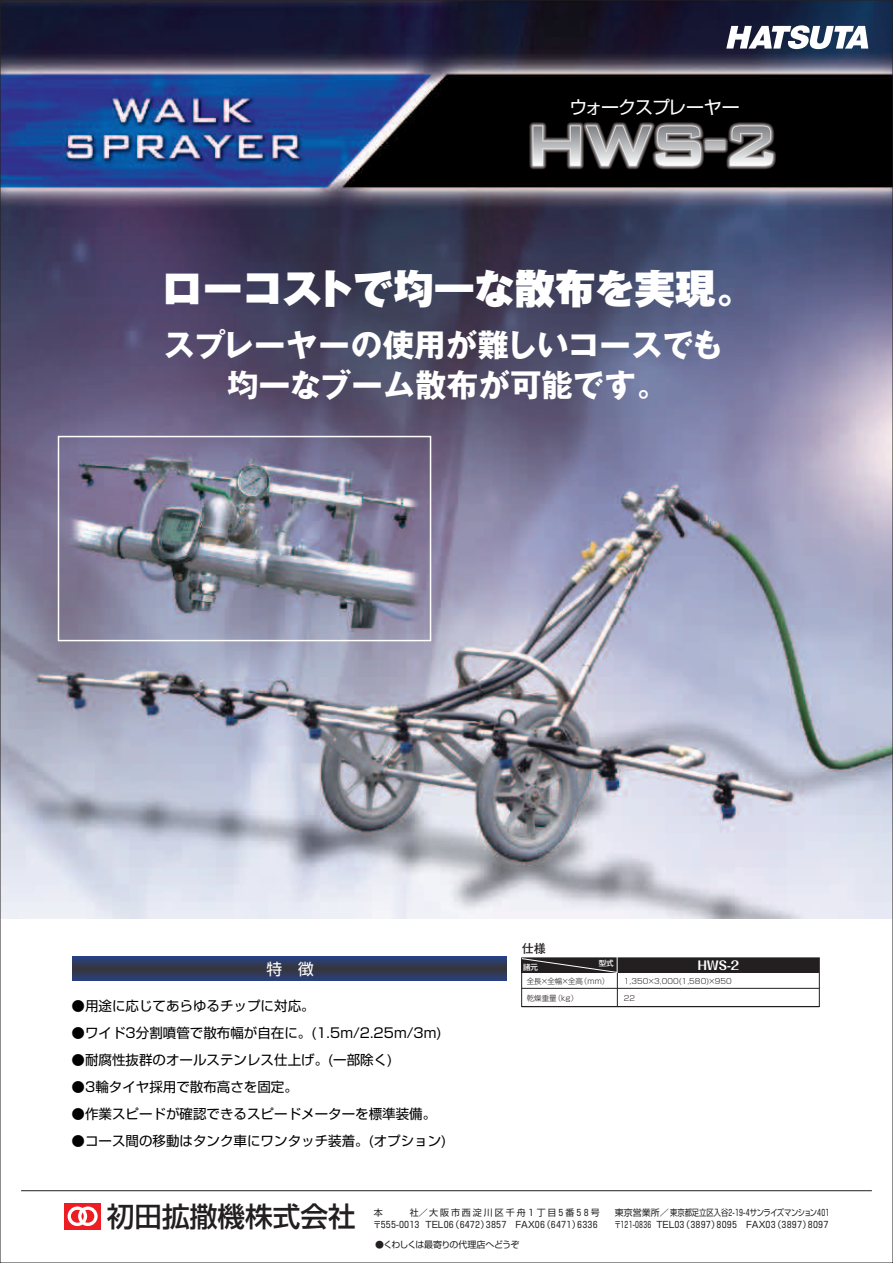
<style>
.page{position:relative;width:893px;height:1263px;background:#fff}
.page>*{position:absolute;margin:0;border:0;box-sizing:border-box;transform-origin:0 0}
.t1{font:40.5px "Gothic MB101 Ult";letter-spacing:-.005em;color:#fff}
.t2{font:700 31.5px/40.5px "Gothic MB101";color:#fff;text-align:center}
.t3{font:500 27.75px "Shin Go";color:#231f20}
.t4{font:18px "Shin Go";letter-spacing:-.055em;color:#fff}
.t5{font:15.75px "Shin Go";color:#fff}
.t6{font:13.5px "Shin Go";color:#000}
.t7{font:700 12px "Folk Pro";color:#fff}
.t8{font:700 12px "Futo Go B101";color:#231f20}
.t9{font:9px/12px "Shin Go";letter-spacing:-.215em;color:#231f20;text-align:right}
.t10{font:9px "Shin Go";letter-spacing:-.08em;color:#231f20}
.t11{font:9px "Shin Go";letter-spacing:-.105em;color:#231f20}
.t12{font:300 7.5px "Shin Go";color:#231f20}
.t13{font:500 7.5px "Shin Go";color:#fff}
</style>
<div class="page">
<img style="left:2px;top:2px;width:889px;height:1190px">
<hr style="left:21px;top:1190px;width:851px;height:1px;background:#231f20">
<div style="left:64px;top:1203px;width:37px;height:27px;background:#ee1d23"></div>
<svg style="left:68px;top:1206px;width:30px;height:20px"></svg>
<svg style="left:726px;top:25px;width:142px;height:24px"></svg>
<h3 class="t4" style="left:570px;top:96px;width:172px">ウォークスプレーヤー</h3>
<h1 class="t1" style="left:162px;top:257px;width:596px">ローコストで均一な散布を実現。</h1>
<h2 class="t2" style="left:163px;top:322px;width:561px">スプレーヤーの使用が難しいコースでも均一なブーム散布が可能です。</h2>
<p class="t5" style="left:267px;top:959px;width:49px">特 徴</p>
<p class="t6" style="left:72px;top:996px;width:244px">●用途に応じてあらゆるチップに対応。</p>
<p class="t6" style="left:72px;top:1023px;width:371px">●ワイド3分割噴管で散布幅が自在に。(1.5m/2.25m/3m)</p>
<p class="t6" style="left:72px;top:1050px;width:322px">●耐腐性抜群のオールステンレス仕上げ。(一部除く)</p>
<p class="t6" style="left:72px;top:1077px;width:228px">●3輪タイヤ採用で散布高さを固定。</p>
<p class="t6" style="left:72px;top:1104px;width:366px">●作業スピードが確認できるスピードメーターを標準装備。</p>
<p class="t6" style="left:72px;top:1131px;width:376px">●コース間の移動はタンク車にワンタッチ装着。(オプション)</p>
<p class="t8" style="left:522px;top:942px;width:25px">仕様</p>
<p class="t13" style="left:523px;top:962px;width:16px">諸元</p>
<p class="t13" style="left:599px;top:959px;width:16px">型式</p>
<p class="t12" style="left:527px;top:976px;width:84px">全長×全幅×全高（mm）</p>
<p class="t12" style="left:624px;top:976px;width:110px">1,350×3,000(1,580)×950</p>
<p class="t12" style="left:527px;top:993px;width:53px">乾燥重量（kg）</p>
<p class="t12" style="left:624px;top:993px;width:13px">22</p>
<p class="t7" style="left:698px;top:955px;width:43px">HWS-2</p>
<h3 class="t3" style="left:107px;top:1198px;width:251px">初田拡撒機株式会社</h3>
<p class="t11" style="left:374px;top:1206px;width:10px">本</p>
<p class="t9" style="left:373px;top:1206px;width:229px">社／大阪市西淀川区千舟1丁目５番５８号<br>〒５５５-００１３ TEL０６（６４７２）３８５７ FAX０６（６４７１）６３３６</p>
<p class="t9" style="left:614px;top:1206px;width:219px;text-align:left">東京営業所／東京都足立区入谷２-１９-４サンライズマンション４０１〒１２１ -０８３６ TEL０３（３８９７）８０９５ FAX０３（３８９７）８０９７</p>
<p class="t10" style="left:375px;top:1239px;width:146px">●くわしくは最寄りの代理店へどうぞ</p>
</div>
